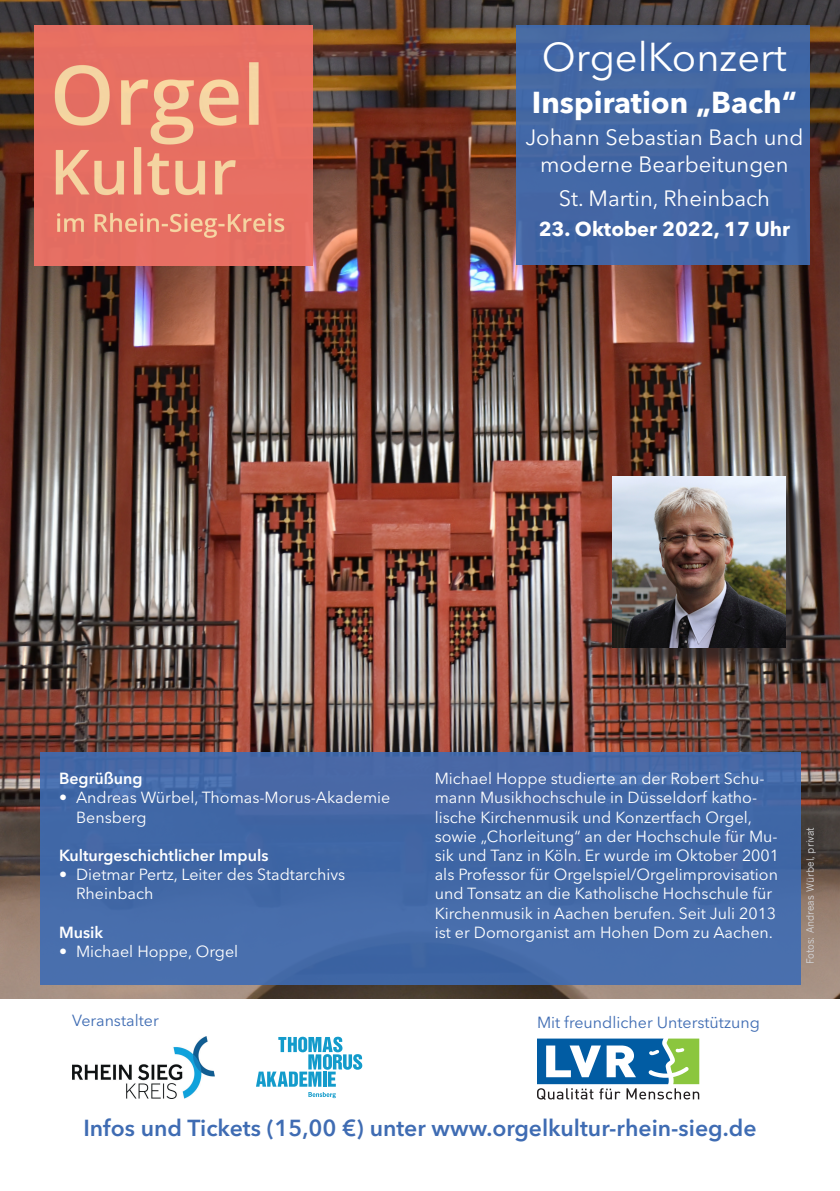
<style>
.page{position:relative;width:840px;height:1191px;background:#fff}
.page>*{position:absolute;margin:0;border:0;box-sizing:border-box;transform-origin:0 0}
.t1{font:40px "Avenir Next LT Pro";color:#fff}
.t2{font:700 30px "Avenir Next LT Pro";color:#fff}
.t3{font:600 23px "Avenir Next LT Pro";color:#3f6cb3}
.t4{font:22px/26.4px "Avenir Next LT Pro";color:#fff;text-align:center}
.t5{font:700 20px "Avenir Next LT Pro";color:#fff}
.t6{font:16px/19.2px "Avenir Next LT Pro";color:#fff}
.t7{font:600 16px "Avenir Next LT Pro";color:#fff}
.t8{font:16px "Avenir Next LT Pro";color:#3f6cb3}
.t9{font:10px "News Gothic";color:#d1d2d4}
</style>
<div class="page">
<img style="left:0;top:0;width:839px;height:999px">
<div style="left:516px;top:26px;width:293px;height:239px;background:#4266a3"></div>
<img style="left:34px;top:26px;width:278px;height:239px">
<div style="left:40px;top:752px;width:759px;height:232px;background:#4569a7"></div>
<svg style="left:256px;top:1036px;width:106px;height:50px"></svg>
<svg style="left:308px;top:1092px;width:28px;height:6px"></svg>
<img style="left:72px;top:1036px;width:142px;height:62px">
<svg style="left:537px;top:1038px;width:162px;height:62px"></svg>
<div style="left:615px;top:479px;width:195px;height:193px;background:#231f20;opacity:.75"></div>
<img style="left:612px;top:476px;width:173px;height:171px">
<h1 class="t1" style="left:541px;top:34px;width:246px">OrgelKonzert</h1>
<h2 class="t2" style="left:531px;top:84px;width:266px">Inspiration „Bach“</h2>
<h3 class="t4" style="left:525px;top:124px;width:279px">Johann Sebastian Bach und moderne Bearbeitungen</h3>
<h3 class="t4" style="left:558px;top:185px;width:212px">St. Martin, Rheinbach</h3>
<p class="t5" style="left:538px;top:216px;width:253px">23. Oktober 2022, 17 Uhr</p>
<p class="t7" style="left:59px;top:769px;width:85px">Begrüßung</p>
<p class="t6" style="left:76px;top:788px;width:316px;text-indent:-17px">• Andreas Würbel, Thomas-Morus-Akademie<br>Bensberg</p>
<p class="t7" style="left:59px;top:845px;width:211px">Kulturgeschichtlicher Impuls</p>
<p class="t6" style="left:76px;top:865px;width:270px;text-indent:-17px">• Dietmar Pertz, Leiter des Stadtarchivs<br>Rheinbach</p>
<p class="t7" style="left:59px;top:922px;width:46px">Musik</p>
<p class="t6" style="left:59px;top:941px;width:181px">• Michael Hoppe, Orgel</p>
<p class="t8" style="left:72px;top:1011px;width:88px">Veranstalter</p>
<p class="t6" style="left:434px;top:769px;width:346px">Michael Hoppe studierte an der Robert Schu&shy;mann Musikhochschule in Düsseldorf katho&shy;lische Kirchenmusik und Konzertfach Orgel, sowie „Chorleitung“ an der Hochschule für Mu&shy;sik und Tanz in Köln. Er wurde im Oktober 2001 als Professor für Orgelspiel/Orgelimprovisation und Tonsatz an die Katholische Hochschule für Kirchenmusik in Aachen berufen. Seit Juli 2013 ist er Domorganist am Hohen Dom zu Aachen.</p>
<p class="t8" style="left:536px;top:1012px;width:224px">Mit freundlicher Unterstützung</p>
<p class="t9" style="left:803px;top:964px;width:138px;rotate:-90deg">Fotos: Andreas Würbel, privat</p>
<h3 class="t3" style="left:83px;top:1114px;width:674px">Infos und Tickets (15,00 €) unter www.orgelkultur-rhein-sieg.de</h3>
</div>
